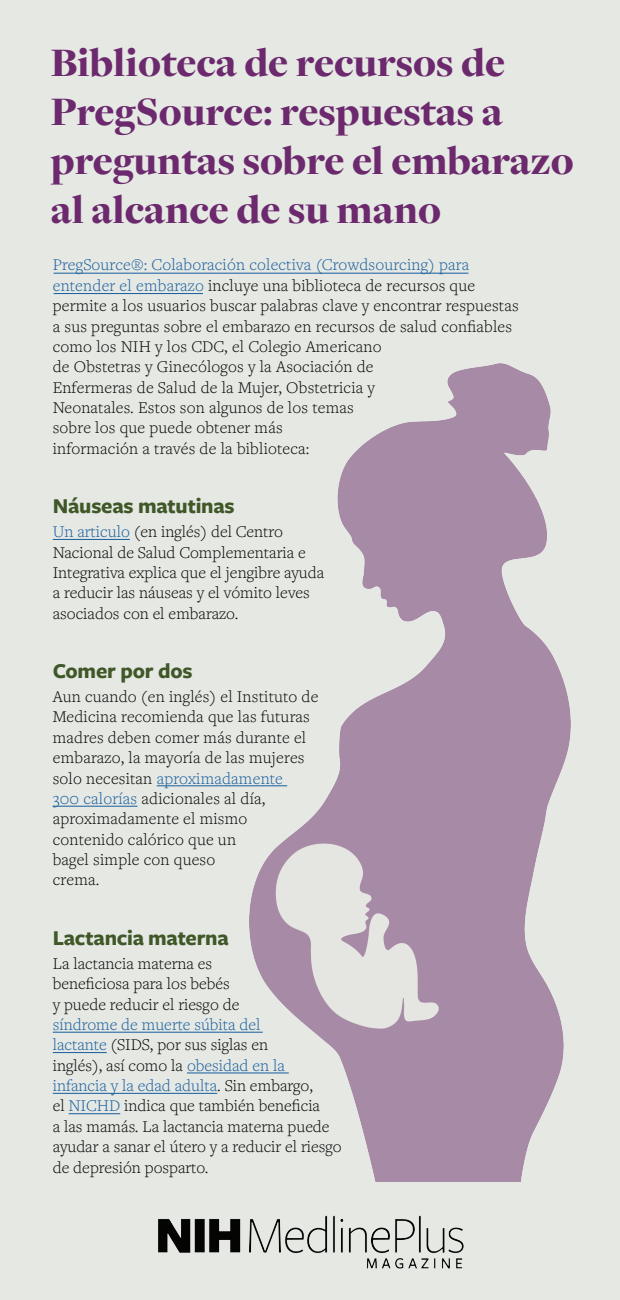
<style>
.page{position:relative;width:620px;height:1300px;background:#e5e8e3}
.page>*{position:absolute;margin:0;border:0;box-sizing:border-box;transform-origin:0 0}
.t1{font:900 42px/49px "Freight Disp Pro";color:#6c296d}
.t2{font:700 22px "Freight Sans Pro";letter-spacing:-.01em;color:#405728}
.t3{font:300 17px/20.4px "Freight Text Pro";letter-spacing:.01em;color:#040503}
.s1{color:#175d9e}
</style>
<div class="page">
<hr style="left:53px;top:539px;width:77px;height:1px;background:#175d9e">
<hr style="left:157px;top:786px;width:130px;height:1px;background:#175d9e">
<hr style="left:53px;top:806px;width:84px;height:1px;background:#175d9e">
<hr style="left:53px;top:1032px;width:210px;height:1px;background:#175d9e">
<hr style="left:53px;top:1052px;width:54px;height:1px;background:#175d9e">
<hr style="left:187px;top:1073px;width:102px;height:1px;background:#175d9e">
<hr style="left:53px;top:1093px;width:164px;height:1px;background:#175d9e">
<hr style="left:69px;top:1114px;width:51px;height:1px;background:#175d9e">
<hr style="left:54px;top:293px;width:149px;height:1px;background:#175d9e">
<hr style="left:54px;top:273px;width:414px;height:1px;background:#175d9e">
<img style="left:249px;top:364px;width:322px;height:818px">
<img style="left:158px;top:1215px;width:306px;height:54px">
<h1 class="t1" style="left:51px;top:37px;width:525px">Biblioteca de recursos de<br>PregSource: respuestas a preguntas sobre el embarazo al alcance de su mano</h1>
<p class="t3" style="left:53px;top:254px;width:467px"><span class="s1">PregSource®: Colaboración colectiva (Crowdsourcing) para entender el embarazo</span> incluye una biblioteca de recursos que permite a los usuarios buscar palabras clave y encontrar respuestas a sus preguntas sobre el embarazo en recursos de salud confiables como los NIH y los CDC, el Colegio Americano<br>de Obstetras y Ginecólogos y la Asociación de<br>Enfermeras de Salud de la Mujer, Obstetricia y<br>Neonatales. Estos son algunos de los temas<br>sobre los que puede obtener más<br>información a través de la biblioteca:</p>
<p class="t2" style="left:53px;top:491px;width:183px">Náuseas matutinas</p>
<p class="t3" style="left:53px;top:521px;width:273px"><span class="s1">Un articulo</span> (en inglés) del Centro Nacional de Salud Complementaria e Integrativa explica que el jengibre ayuda a reducir las náuseas y el vómito leves asociados con el embarazo.</p>
<p class="t2" style="left:53px;top:656px;width:141px">Comer por dos</p>
<p class="t3" style="left:53px;top:686px;width:267px">Aun cuando (en inglés) el Instituto de<br>Medicina recomienda que las futuras madres deben comer más durante el embarazo, la mayoría de las mujeres solo necesitan <span class="s1">aproximadamente<br>300 calorías</span> adicionales al día, aproximadamente el mismo contenido calórico que un<br>bagel simple con queso<br>crema.</p>
<p class="t2" style="left:53px;top:923px;width:177px">Lactancia materna</p>
<p class="t3" style="left:53px;top:953px;width:188px">La lactancia materna es beneficiosa para los bebés y puede reducir el riesgo de</p>
<p class="t3" style="left:53px;top:1014px;width:290px"><span class="s1">síndrome de muerte súbita del<br>lactante</span> (SIDS, por sus siglas en<br>inglés), así como la <span class="s1">obesidad en la infancia y la edad adulta</span>. Sin embargo,<br>el <span class="s1">NICHD</span> indica que también beneficia<br>a las mamás. La lactancia materna puede ayudar a sanar el útero y a reducir el riesgo de depresión posparto.</p>
</div>
